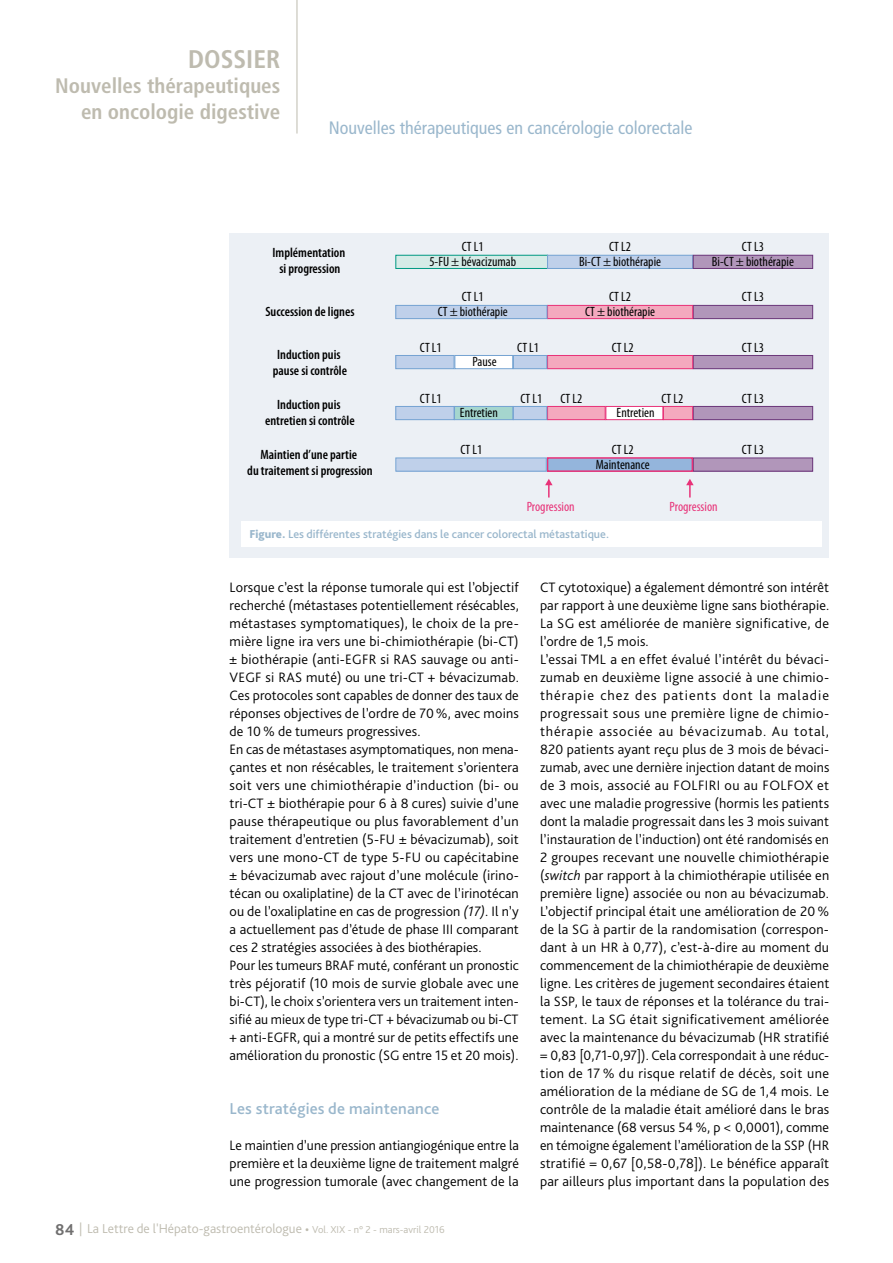
<style>
.page{position:relative;width:893px;height:1263px;background:#fff}
.page>*{position:absolute;margin:0;border:0;box-sizing:border-box;transform-origin:0 0}
.t1{font:700 condensed 25.5px "Frutiger LT Std";color:#bebbaf}
.t2{font:700 condensed 21px/25.2px "Frutiger LT Std";color:#bebbaf;text-align:right}
.t3{font:condensed 18px "Frutiger LT Std";color:#9ab7cc}
.t4{font:500 16.5px "Bliss Pro";letter-spacing:.01em;color:#9ab7cc}
.t5{font:300 14.25px/18px "Bliss Pro";letter-spacing:.01em;color:#000}
.t6{font:condensed 13.5px "Myriad Pro";color:#000}
.t7{font:600 condensed 13.5px/16.2px "Myriad Pro";color:#000;text-align:center}
.t8{font:300 13.5px "Bliss Pro";color:#bebbaf}
.t9{font:condensed 13.5px "Myriad Pro";color:#e83278}
.t10{font:500 12px "Bliss Pro";color:#9ab7cc}
.s1{font-weight:800}
.s2{font-style:italic}
.s3{font-weight:700;font-size:16.5px;color:#706f6f}
.s4{font-size:10.5px}
</style>
<div class="page">
<hr style="left:297px;top:0;width:1px;height:134px;background:#bebbaf">
<div style="left:230px;top:234px;width:599px;height:324px;background:#ecf0f5"></div>
<div style="left:396px;top:255px;width:152px;height:13px;background:#d6ebe7"></div>
<div style="left:395px;top:255px;width:153px;height:14px;border:1px solid #009982"></div>
<div style="left:548px;top:255px;width:145px;height:13px;background:#bfd0ea"></div>
<div style="left:547px;top:255px;width:146px;height:14px;border:1px solid #75a3d2"></div>
<div style="left:693px;top:255px;width:120px;height:13px;background:#b196ba"></div>
<div style="left:693px;top:255px;width:120px;height:14px;border:1px solid #6c387b"></div>
<div style="left:693px;top:305px;width:120px;height:14px;background:#b196ba"></div>
<div style="left:693px;top:305px;width:120px;height:14px;border:1px solid #6c387b"></div>
<div style="left:693px;top:355px;width:120px;height:14px;background:#b196ba"></div>
<div style="left:693px;top:355px;width:120px;height:14px;border:1px solid #6c387b"></div>
<div style="left:693px;top:406px;width:120px;height:14px;background:#b196ba"></div>
<div style="left:693px;top:406px;width:120px;height:14px;border:1px solid #6c387b"></div>
<div style="left:693px;top:458px;width:120px;height:13px;background:#b196ba"></div>
<div style="left:693px;top:458px;width:120px;height:13px;border:1px solid #6c387b"></div>
<div style="left:548px;top:305px;width:145px;height:14px;background:#f4a9be"></div>
<div style="left:547px;top:305px;width:146px;height:14px;border:1px solid #e83278"></div>
<div style="left:548px;top:355px;width:145px;height:14px;background:#f4a9be"></div>
<div style="left:547px;top:355px;width:146px;height:14px;border:1px solid #e83278"></div>
<div style="left:548px;top:406px;width:57px;height:14px;background:#f4a9be"></div>
<div style="left:547px;top:406px;width:59px;height:14px;border:1px solid #e83278"></div>
<div style="left:548px;top:458px;width:144px;height:13px;background:#94b5dc"></div>
<div style="left:547px;top:457px;width:146px;height:15px;border:2px solid #e83278"></div>
<div style="left:663px;top:406px;width:30px;height:14px;background:#f4a9be"></div>
<div style="left:663px;top:406px;width:30px;height:14px;border:1px solid #e83278"></div>
<div style="left:396px;top:305px;width:151px;height:14px;background:#bfd0ea"></div>
<div style="left:395px;top:305px;width:152px;height:14px;border:1px solid #75a3d2"></div>
<div style="left:396px;top:355px;width:58px;height:14px;background:#bfd0ea"></div>
<div style="left:395px;top:355px;width:59px;height:14px;border:1px solid #75a3d2"></div>
<div style="left:513px;top:355px;width:34px;height:14px;background:#bfd0ea"></div>
<div style="left:513px;top:355px;width:34px;height:14px;border:1px solid #75a3d2"></div>
<div style="left:455px;top:355px;width:58px;height:14px;background:#fff"></div>
<div style="left:454px;top:355px;width:59px;height:14px;border:1px solid #75a3d2"></div>
<div style="left:606px;top:406px;width:57px;height:14px;background:#fff"></div>
<div style="left:605px;top:406px;width:58px;height:14px;border:1px solid #e83278"></div>
<div style="left:454px;top:406px;width:59px;height:14px;background:#a5d6ce"></div>
<div style="left:454px;top:406px;width:59px;height:14px;border:1px solid #75a3d2"></div>
<div style="left:396px;top:406px;width:58px;height:14px;background:#bfd0ea"></div>
<div style="left:395px;top:406px;width:59px;height:14px;border:1px solid #75a3d2"></div>
<div style="left:396px;top:458px;width:150px;height:13px;background:#bfd0ea"></div>
<div style="left:395px;top:458px;width:152px;height:13px;border:1px solid #75a3d2"></div>
<div style="left:513px;top:406px;width:34px;height:14px;background:#bfd0ea"></div>
<div style="left:513px;top:406px;width:34px;height:14px;border:1px solid #75a3d2"></div>
<svg style="left:545px;top:479px;width:8px;height:18px"></svg>
<svg style="left:686px;top:479px;width:8px;height:18px"></svg>
<div style="left:241px;top:522px;width:581px;height:25px;background:#fff"></div>
<h1 class="t1" style="left:188px;top:44px;width:94px">DOSSIER</h1>
<h2 class="t2" style="left:55px;top:73px;width:227px">Nouvelles thérapeutiques en oncologie digestive</h2>
<p class="t3" style="left:329px;top:117px;width:365px">Nouvelles thérapeutiques en cancérologie colorectale</p>
<p class="t7" style="left:272px;top:244px;width:74px">Implémentation si progression</p>
<p class="t7" style="left:265px;top:304px;width:91px">Succession de lignes</p>
<p class="t7" style="left:273px;top:346px;width:76px">Induction puis pause si contrôle</p>
<p class="t7" style="left:265px;top:396px;width:91px">Induction puis entretien si contrôle</p>
<p class="t7" style="left:247px;top:447px;width:127px">Maintien d’une partie<br>du traitement si progression</p>
<p class="t6" style="left:462px;top:239px;width:23px">CT L1</p>
<p class="t6" style="left:609px;top:239px;width:23px">CT L2</p>
<p class="t6" style="left:742px;top:239px;width:23px">CT L3</p>
<p class="t6" style="left:429px;top:254px;width:88px">5-FU ± bévacizumab</p>
<p class="t6" style="left:462px;top:289px;width:23px">CT L1</p>
<p class="t6" style="left:438px;top:304px;width:72px">CT ± biothérapie</p>
<p class="t6" style="left:579px;top:254px;width:83px">Bi-CT ± biothérapie</p>
<p class="t6" style="left:585px;top:304px;width:72px">CT ± biothérapie</p>
<p class="t6" style="left:609px;top:289px;width:23px">CT L2</p>
<p class="t6" style="left:712px;top:254px;width:83px">Bi-CT ± biothérapie</p>
<p class="t6" style="left:742px;top:289px;width:23px">CT L3</p>
<p class="t6" style="left:420px;top:340px;width:23px">CT L1</p>
<p class="t6" style="left:517px;top:340px;width:23px">CT L1</p>
<p class="t6" style="left:612px;top:340px;width:23px">CT L2</p>
<p class="t6" style="left:742px;top:340px;width:23px">CT L3</p>
<p class="t6" style="left:472px;top:354px;width:26px">Pause</p>
<p class="t6" style="left:420px;top:391px;width:23px">CT L1</p>
<p class="t6" style="left:520px;top:391px;width:23px">CT L1</p>
<p class="t6" style="left:560px;top:391px;width:23px">CT L2</p>
<p class="t6" style="left:661px;top:391px;width:23px">CT L2</p>
<p class="t6" style="left:742px;top:391px;width:23px">CT L3</p>
<p class="t6" style="left:460px;top:405px;width:39px">Entretien</p>
<p class="t6" style="left:617px;top:405px;width:39px">Entretien</p>
<p class="t6" style="left:460px;top:443px;width:23px">CT L1</p>
<p class="t6" style="left:612px;top:443px;width:23px">CT L2</p>
<p class="t6" style="left:742px;top:443px;width:23px">CT L3</p>
<p class="t6" style="left:596px;top:457px;width:55px">Maintenance</p>
<p class="t9" style="left:527px;top:499px;width:50px">Progression</p>
<p class="t9" style="left:670px;top:499px;width:50px">Progression</p>
<p class="t10" style="left:249px;top:527px;width:361px"><span class="s1">Figure.</span> Les différentes stratégies dans le cancer colorectal métastatique.</p>
<p class="t5" style="left:230px;top:578px;width:291px">Lorsque c’est la réponse tumorale qui est l’objectif recherché (métastases potentiellement résécables, métastases symptomatiques), le choix de la pre&shy;mière ligne ira vers une bi-chimiothérapie (bi-CT) ± biothérapie (anti-EGFR si RAS sauvage ou anti-VEGF si RAS muté) ou une tri-CT + bévacizumab.<br>Ces protocoles sont capables de donner des taux de réponses objectives de l’ordre de 70 %, avec moins de 10 % de tumeurs progressives.<br>En cas de métastases asymptomatiques, non mena&shy;çantes et non résécables, le traitement s’orientera soit vers une chimiothérapie d’induction (bi- ou tri-CT ± biothérapie pour 6 à 8 cures) suivie d’une pause thérapeutique ou plus favorablement d’un traitement d’entretien (5-FU ± bévacizumab), soit vers une mono-CT de type 5-FU ou capécitabine ± bévacizumab avec rajout d’une molécule (irino&shy;técan ou oxaliplatine) de la CT avec de l’irinotécan ou de l’oxaliplatine en cas de progression <span class="s2">(17)</span>. Il n’y a actuellement pas d’étude de phase III comparant ces 2 stratégies associées à des biothérapies.<br>Pour les tumeurs BRAF muté, conférant un pronostic très péjoratif (10 mois de survie globale avec une bi-CT), le choix s’orientera vers un traitement inten&shy;sifié au mieux de type tri-CT + bévacizumab ou bi-CT + anti-EGFR, qui a montré sur de petits effectifs une amélioration du pronostic (SG entre 15 et 20 mois).</p>
<p class="t4" style="left:230px;top:1099px;width:211px">Les stratégies de maintenance</p>
<p class="t5" style="left:230px;top:1136px;width:291px;text-align:justify">Le maintien d’une pression antiangiogénique entre la première et la deuxième ligne de traitement malgré une progression tumorale (avec changement de la</p>
<p class="t8" style="left:55px;top:1220px;width:391px"><span class="s3">84</span> | La Lettre de l'Hépato-gastroentérologue • <span class="s4">Vol. XIX - n° 2 - mars-avril 2016</span></p>
<p class="t5" style="left:540px;top:578px;width:291px">CT cytotoxique) a également démontré son intérêt par rapport à une deuxième ligne sans biothérapie.<br>La SG est améliorée de manière significative, de l’ordre de 1,5 mois.<br>L’essai TML a en effet évalué l’intérêt du bévaci&shy;zumab en deuxième ligne associé à une chimio&shy;thérapie chez des patients dont la maladie progressait sous une première ligne de chimio&shy;thérapie associée au bévacizumab. Au total, 820 patients ayant reçu plus de 3 mois de bévaci&shy;zumab, avec une dernière injection datant de moins de 3 mois, associé au FOLFIRI ou au FOLFOX et avec une maladie progressive (hormis les patients dont la maladie progressait dans les 3 mois suivant l’instauration de l’induction) ont été randomisés en 2 groupes recevant une nouvelle chimiothérapie (<span class="s2">switch</span> par rapport à la chimiothérapie utilisée en première ligne) associée ou non au bévacizumab.<br>L’objectif principal était une amélioration de 20 % de la SG à partir de la randomisation (correspon&shy;dant à un HR à 0,77), c’est-à-dire au moment du commencement de la chimiothérapie de deuxième ligne. Les critères de jugement secondaires étaient la SSP, le taux de réponses et la tolérance du trai&shy;tement. La SG était significativement améliorée avec la maintenance du bévacizumab (HR stratifié = 0,83 [0,71-0,97]). Cela correspondait à une réduc&shy;tion de 17 % du risque relatif de décès, soit une amélioration de la médiane de SG de 1,4 mois. Le contrôle de la maladie était amélioré dans le bras maintenance (68 versus 54 %, p &lt; 0,0001), comme en témoigne également l’amélioration de la SSP (HR stratifié = 0,67 [0,58-0,78]). Le bénéfice apparaît par ailleurs plus important dans la population des</p>
</div>
